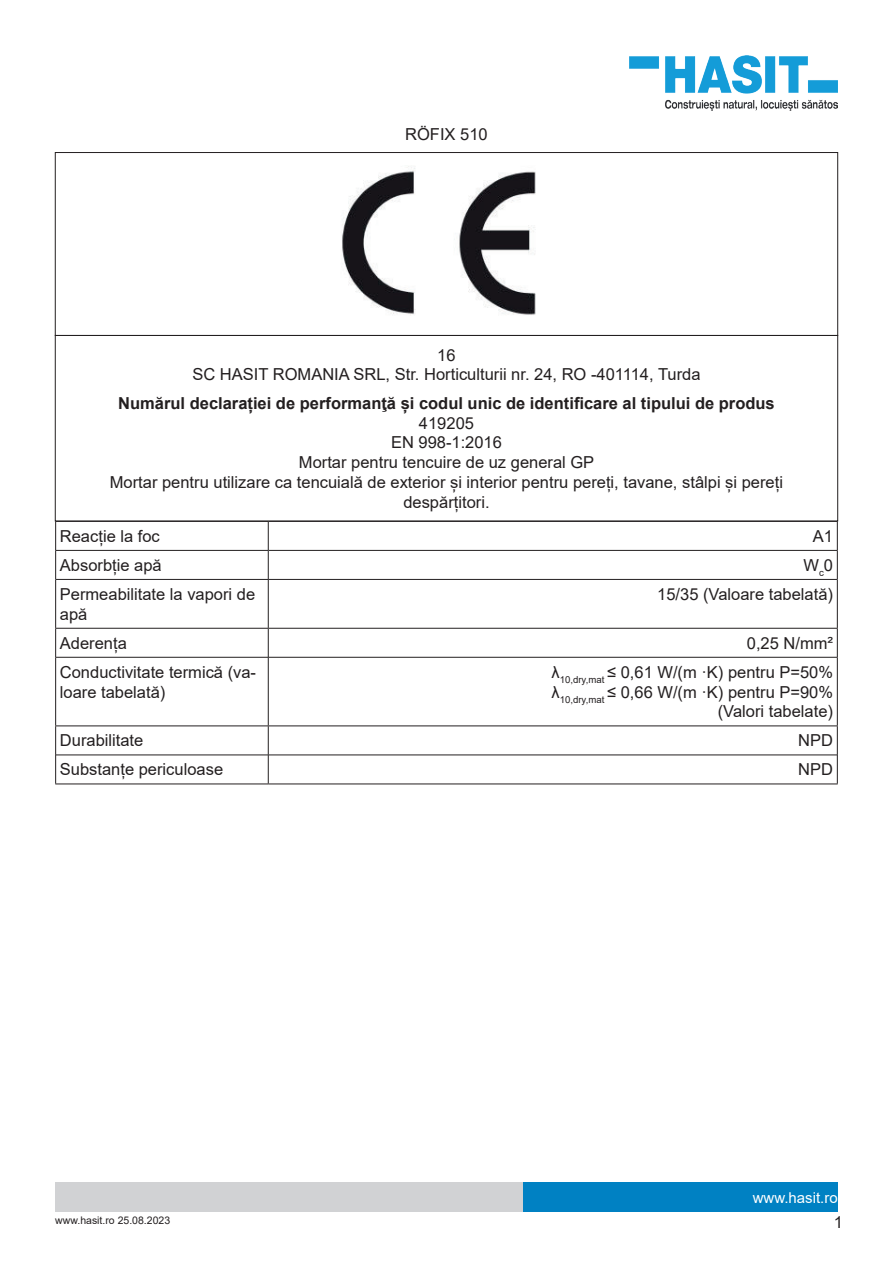
<style>
.page{position:relative;width:893px;height:1263px;background:#fff}
.page>*{position:absolute;margin:0;border:0;box-sizing:border-box;transform-origin:0 0}
.t1{font:16.5px/19.8px "Arial";color:#231f20;text-align:center}
.t2{font:700 16.5px "Arial";color:#231f20}
.t3{font:15px "Arial";color:#fff}
.t4{font:10.5px "Arial";color:#231f20}
</style>
<div class="page">
<div style="left:523px;top:1182px;width:315px;height:30px;background:#0081c3"></div>
<div style="left:55px;top:1182px;width:468px;height:30px;background:#d1d2d4"></div>
<img style="left:630px;top:55px;width:208px;height:55px">
<img style="left:342px;top:166px;width:194px;height:149px">
<div style="left:55px;top:152px;width:783px;height:184px;border:1px solid #231f20"></div>
<div style="left:55px;top:335px;width:783px;height:186px;border:1px solid #231f20"></div>
<hr style="left:55px;top:521px;width:213px;height:1px;background:#231f20">
<hr style="left:268px;top:521px;width:570px;height:1px;background:#231f20">
<hr style="left:55px;top:550px;width:213px;height:1px;background:#231f20">
<svg style="left:55px;top:522px;width:1px;height:57px"></svg>
<hr style="left:268px;top:550px;width:570px;height:1px;background:#231f20">
<svg style="left:268px;top:522px;width:1px;height:57px"></svg>
<svg style="left:837px;top:522px;width:1px;height:57px"></svg>
<hr style="left:55px;top:579px;width:1px;height:49px;background:#231f20">
<hr style="left:268px;top:580px;width:1px;height:48px;background:#231f20">
<hr style="left:837px;top:579px;width:1px;height:49px;background:#231f20">
<hr style="left:55px;top:628px;width:213px;height:1px;background:#231f20">
<svg style="left:55px;top:629px;width:1px;height:28px"></svg>
<hr style="left:268px;top:628px;width:570px;height:1px;background:#231f20">
<svg style="left:268px;top:629px;width:1px;height:28px"></svg>
<svg style="left:837px;top:629px;width:1px;height:28px"></svg>
<hr style="left:55px;top:657px;width:1px;height:68px;background:#231f20">
<hr style="left:268px;top:657px;width:1px;height:68px;background:#231f20">
<hr style="left:837px;top:657px;width:1px;height:68px;background:#231f20">
<hr style="left:55px;top:725px;width:213px;height:1px;background:#231f20">
<hr style="left:268px;top:725px;width:570px;height:1px;background:#231f20">
<svg style="left:55px;top:726px;width:1px;height:57px"></svg>
<svg style="left:268px;top:726px;width:1px;height:57px"></svg>
<svg style="left:837px;top:726px;width:1px;height:57px"></svg>
<hr style="left:55px;top:783px;width:213px;height:1px;background:#231f20">
<hr style="left:268px;top:783px;width:570px;height:1px;background:#231f20">
<hr style="left:56px;top:579px;width:212px;height:1px;background:#231f20">
<hr style="left:268px;top:579px;width:569px;height:1px;background:#231f20">
<hr style="left:56px;top:657px;width:212px;height:1px;background:#231f20">
<hr style="left:268px;top:657px;width:569px;height:1px;background:#231f20">
<hr style="left:56px;top:755px;width:212px;height:1px;background:#231f20">
<hr style="left:268px;top:755px;width:569px;height:1px;background:#231f20">
<p class="t1" style="left:405px;top:124px;width:84px">RÖFIX 510</p>
<p class="t1" style="left:192px;top:345px;width:510px">16<br>SC HASIT ROMANIA SRL, Str. Horticulturii nr. 24, RO -401114, Turda</p>
<p class="t2" style="left:118px;top:391px;width:658px">Numărul declarației de performanţă și codul unic de identificare al tipului de produs</p>
<p class="t1" style="left:110px;top:413px;width:675px">419205<br>EN 998-1:2016<br>Mortar pentru tencuire de uz general GP<br>Mortar pentru utilizare ca tencuială de exterior și interior pentru pereți, tavane, stâlpi și pereți despărțitori.</p>
<p class="t1" style="left:60px;top:526px;width:101px">Reacție la foc</p>
<p class="t1" style="left:813px;top:526px;width:22px">A1</p>
<p class="t1" style="left:60px;top:555px;width:103px">Absorbție apă</p>
<p class="t1" style="left:803px;top:555px;width:31px">W<sub>c</sub>0</p>
<p class="t1" style="left:60px;top:584px;width:197px;text-align:left">Permeabilitate la vapori de apă</p>
<p class="t1" style="left:657px;top:584px;width:177px">15/35 (Valoare tabelată)</p>
<p class="t1" style="left:60px;top:633px;width:68px">Aderența</p>
<p class="t1" style="left:747px;top:633px;width:88px">0,25 N/mm²</p>
<p class="t1" style="left:60px;top:662px;width:198px;text-align:left">Conductivitate termică (va&shy;loare tabelată)</p>
<p class="t1" style="left:551px;top:662px;width:283px;text-align:right">λ<sub>10,dry,mat</sub> ≤ 0,61 W/(m ·K) pentru P=50% λ<sub>10,dry,mat</sub> ≤ 0,66 W/(m ·K) pentru P=90% (Valori tabelate)</p>
<p class="t1" style="left:60px;top:731px;width:85px">Durabilitate</p>
<p class="t1" style="left:798px;top:731px;width:36px">NPD</p>
<p class="t1" style="left:60px;top:760px;width:165px">Substanțe periculoase</p>
<p class="t1" style="left:798px;top:760px;width:36px">NPD</p>
<p class="t4" style="left:55px;top:1213px;width:116px">www.hasit.ro 25.08.2023</p>
<p class="t3" style="left:753px;top:1187px;width:87px">www.hasit.ro</p>
<p class="t1" style="left:834px;top:1212px;width:11px">1</p>
</div>
